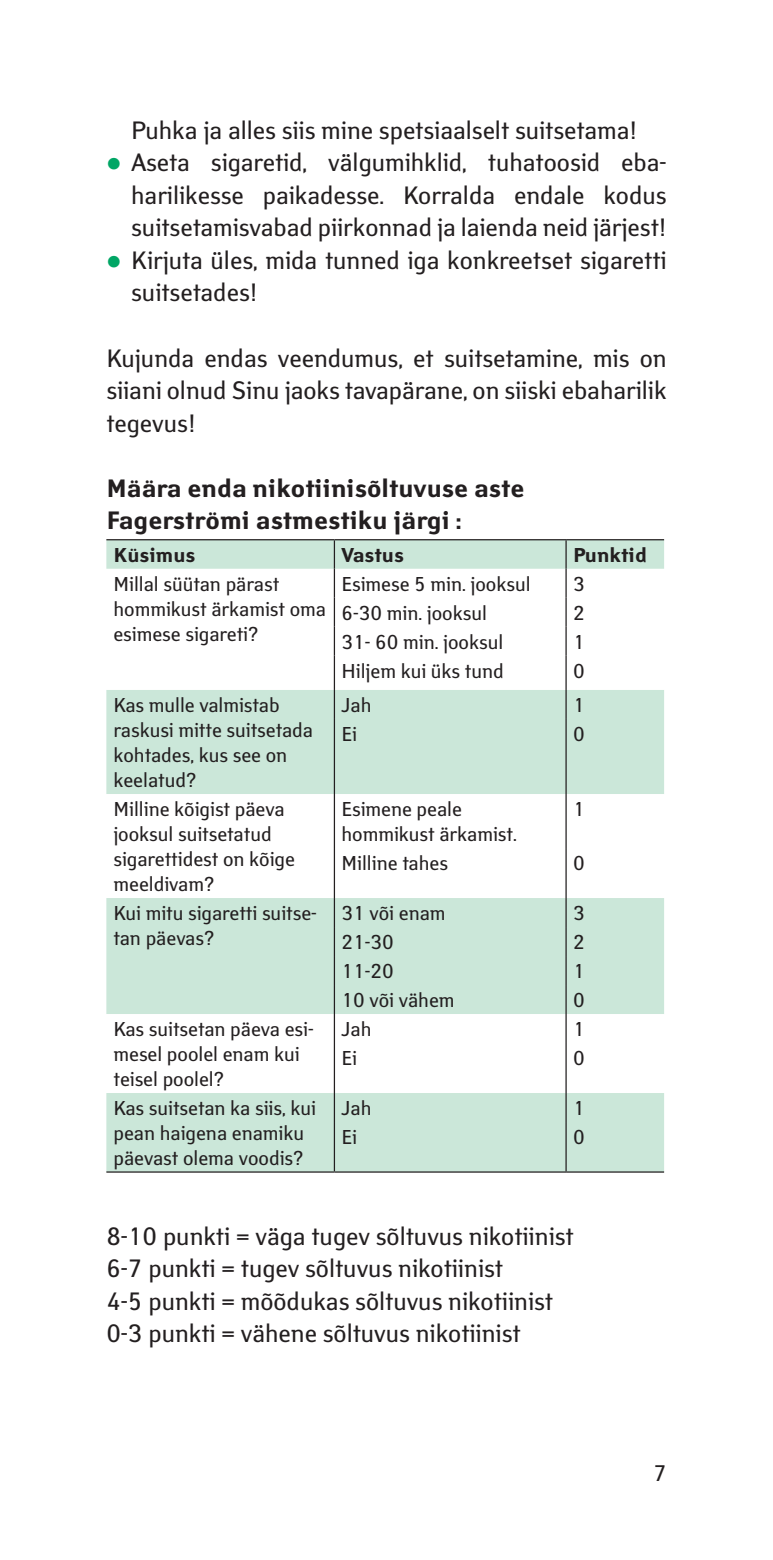
<style>
.page{position:relative;width:773px;height:1560px;background:#fff}
.page>*{position:absolute;margin:0;border:0;box-sizing:border-box;transform-origin:0 0}
.body_esi{font:25px/32.5px "Yanus";color:#231f20;text-align:justify}
.body_list{font:25px/32.5px "Yanus";color:#231f20;text-align:justify}
.body_esi-2{font:700 25px/32.5px "Yanus";color:#231f20}
.t1{font:22.5px "Yanus";color:#231f20}
.body_esi-3{font:20px/25px "Yanus";color:#231f20}
.body_esi-4{font:700 20px "Yanus";color:#231f20}
.s1{color:#00a665}
</style>
<div class="page">
<svg style="left:106px;top:540px;width:558px;height:631px;fill:#cbe7d9"></svg>
<svg style="left:334px;top:540px;width:1px;height:115px"></svg>
<svg style="left:565px;top:540px;width:1px;height:115px"></svg>
<hr style="left:334px;top:655px;width:1px;height:35px;background:#231f20">
<hr style="left:565px;top:655px;width:1px;height:35px;background:#231f20">
<svg style="left:334px;top:690px;width:1px;height:29px"></svg>
<svg style="left:565px;top:690px;width:1px;height:29px"></svg>
<hr style="left:334px;top:719px;width:1px;height:75px;background:#231f20">
<hr style="left:565px;top:719px;width:1px;height:75px;background:#231f20">
<hr style="left:334px;top:794px;width:1px;height:53px;background:#231f20">
<hr style="left:565px;top:794px;width:1px;height:53px;background:#231f20">
<hr style="left:334px;top:847px;width:1px;height:50px;background:#231f20">
<hr style="left:565px;top:847px;width:1px;height:50px;background:#231f20">
<svg style="left:334px;top:898px;width:1px;height:144px"></svg>
<svg style="left:565px;top:898px;width:1px;height:144px"></svg>
<hr style="left:334px;top:1042px;width:1px;height:50px;background:#231f20">
<hr style="left:565px;top:1042px;width:1px;height:50px;background:#231f20">
<svg style="left:334px;top:1092px;width:1px;height:29px"></svg>
<svg style="left:565px;top:1092px;width:1px;height:29px"></svg>
<hr style="left:334px;top:1121px;width:1px;height:50px;background:#231f20">
<hr style="left:565px;top:1121px;width:1px;height:50px;background:#231f20">
<hr style="left:106px;top:539px;width:228px;height:1px;background:#231f20">
<hr style="left:334px;top:539px;width:232px;height:1px;background:#231f20">
<hr style="left:566px;top:539px;width:98px;height:1px;background:#231f20">
<hr style="left:106px;top:1171px;width:228px;height:1px;background:#231f20">
<hr style="left:334px;top:1171px;width:232px;height:1px;background:#231f20">
<hr style="left:566px;top:1171px;width:98px;height:1px;background:#231f20">
<p class="body_list" style="left:131px;top:114px;width:507px">Puhka ja alles siis mine spetsiaalselt suitsetama!</p>
<p class="body_list" style="left:131px;top:146px;width:537px;text-indent:-25px"><span class="s1">●</span> Aseta sigaretid, välgumihklid, tuhatoosid eba&shy;harilikesse paikadesse. Korralda endale kodus suitsetamisvabad piirkonnad ja laienda neid järjest!</p>
<p class="body_list" style="left:131px;top:244px;width:537px;text-indent:-25px"><span class="s1">●</span> Kirjuta üles, mida tunned iga konkreetset sigaretti suitsetades!</p>
<p class="body_esi" style="left:106px;top:341px;width:561px">Kujunda endas veendumus, et suitsetamine, mis on siiani olnud Sinu jaoks tavapärane, on siiski ebaharilik tegevus!</p>
<p class="body_esi-2" style="left:106px;top:472px;width:419px">Määra enda nikotiinisõltuvuse aste<br>Fagerströmi astmestiku järgi :</p>
<p class="body_esi-4" style="left:113px;top:543px;width:83px">Küsimus</p>
<p class="body_esi-4" style="left:341px;top:543px;width:64px">Vastus</p>
<p class="body_esi-4" style="left:573px;top:543px;width:75px">Punktid</p>
<p class="body_esi-3" style="left:113px;top:571px;width:214px">Millal süütan pärast hommikust ärkamist oma esimese sigareti?</p>
<p class="body_esi-3" style="left:341px;top:571px;width:190px">Esimese 5 min. jooksul</p>
<p class="body_esi-3" style="left:573px;top:571px;width:13px">3</p>
<p class="body_esi-3" style="left:341px;top:600px;width:147px">6-30 min. jooksul</p>
<p class="body_esi-3" style="left:573px;top:600px;width:13px">2</p>
<p class="body_esi-3" style="left:341px;top:629px;width:163px">31- 60 min. jooksul</p>
<p class="body_esi-3" style="left:573px;top:629px;width:13px">1</p>
<p class="body_esi-3" style="left:341px;top:658px;width:164px">Hiljem kui üks tund</p>
<p class="body_esi-3" style="left:573px;top:658px;width:13px">0</p>
<p class="body_esi-3" style="left:113px;top:692px;width:201px">Kas mulle valmistab raskusi mitte suitsetada kohtades, kus see on keelatud?</p>
<p class="body_esi-3" style="left:341px;top:692px;width:31px">Jah</p>
<p class="body_esi-3" style="left:573px;top:692px;width:13px">1</p>
<p class="body_esi-3" style="left:341px;top:721px;width:17px">Ei</p>
<p class="body_esi-3" style="left:573px;top:721px;width:13px">0</p>
<p class="body_esi-3" style="left:113px;top:796px;width:183px">Milline kõigist päeva jooksul suitsetatud sigarettidest on kõige meeldivam?</p>
<p class="body_esi-3" style="left:341px;top:796px;width:122px">Esimene peale</p>
<p class="body_esi-3" style="left:573px;top:796px;width:13px">1</p>
<p class="body_esi-3" style="left:341px;top:821px;width:177px">hommikust ärkamist.</p>
<p class="body_esi-3" style="left:341px;top:850px;width:108px">Milline tahes</p>
<p class="body_esi-3" style="left:573px;top:850px;width:13px">0</p>
<p class="body_esi-3" style="left:113px;top:900px;width:205px">Kui mitu sigaretti suitse&shy;tan päevas?</p>
<p class="body_esi-3" style="left:341px;top:900px;width:106px">31 või enam</p>
<p class="body_esi-3" style="left:573px;top:900px;width:13px">3</p>
<p class="body_esi-3" style="left:341px;top:929px;width:54px">21-30</p>
<p class="body_esi-3" style="left:573px;top:929px;width:13px">2</p>
<p class="body_esi-3" style="left:341px;top:958px;width:54px">11-20</p>
<p class="body_esi-3" style="left:573px;top:958px;width:13px">1</p>
<p class="body_esi-3" style="left:341px;top:987px;width:115px">10 või vähem</p>
<p class="body_esi-3" style="left:573px;top:987px;width:13px">0</p>
<p class="body_esi-3" style="left:113px;top:1016px;width:202px">Kas suitsetan päeva esi&shy;mesel poolel enam kui teisel poolel?</p>
<p class="body_esi-3" style="left:341px;top:1016px;width:31px">Jah</p>
<p class="body_esi-3" style="left:573px;top:1016px;width:13px">1</p>
<p class="body_esi-3" style="left:341px;top:1045px;width:17px">Ei</p>
<p class="body_esi-3" style="left:573px;top:1045px;width:13px">0</p>
<p class="body_esi-3" style="left:113px;top:1095px;width:204px">Kas suitsetan ka siis, kui pean haigena enamiku päevast olema voodis?</p>
<p class="body_esi-3" style="left:341px;top:1095px;width:31px">Jah</p>
<p class="body_esi-3" style="left:573px;top:1095px;width:13px">1</p>
<p class="body_esi-3" style="left:341px;top:1124px;width:17px">Ei</p>
<p class="body_esi-3" style="left:573px;top:1124px;width:13px">0</p>
<p class="body_esi" style="left:106px;top:1219px;width:468px">8-10 punkti = väga tugev sõltuvus nikotiinist</p>
<p class="body_esi" style="left:106px;top:1251px;width:398px">6-7 punkti = tugev sõltuvus nikotiinist</p>
<p class="body_esi" style="left:106px;top:1284px;width:448px">4-5 punkti = mõõdukas sõltuvus nikotiinist</p>
<p class="body_esi" style="left:106px;top:1316px;width:415px">0-3 punkti = vähene sõltuvus nikotiinist</p>
<p class="t1" style="left:653px;top:1458px;width:15px">7</p>
</div>
